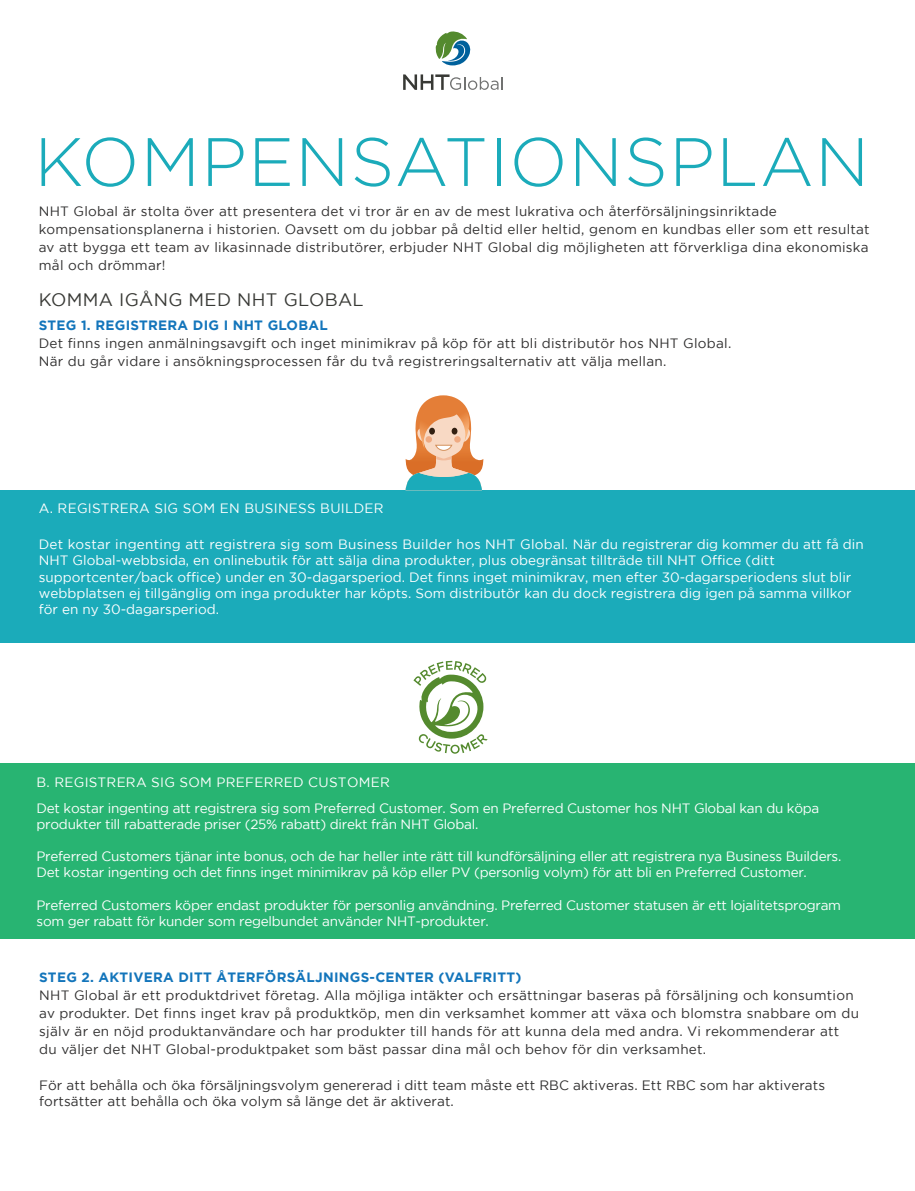
<style>
.page{position:relative;width:915px;height:1191px;background:#fff}
.page>*{position:absolute;margin:0;border:0;box-sizing:border-box;transform-origin:0 0}
.t1{font:300 68.25px "Gotham";letter-spacing:.02em;color:#1babba}
.t2{font:18px "Gotham";letter-spacing:.02em;color:#383935}
.t3{font:13.5px/18px "Gotham";letter-spacing:.02em;color:#2f2e2e}
.t4{font:13.5px/16.2px "Gotham";letter-spacing:-.02em;color:#fff}
.t5{font:13.5px/16.2px "Gotham";color:#fff}
.t6{font:700 13.5px "Gotham";letter-spacing:.02em;color:#1375bb}
.t7{font:13.5px "Gotham";letter-spacing:.02em;color:#fff}
</style>
<div class="page">
<div style="left:0;top:490px;width:914px;height:153px;background:#1babba"></div>
<div style="left:0;top:763px;width:914px;height:176px;background:#28b472"></div>
<svg style="left:405px;top:395px;width:78px;height:95px"></svg>
<svg style="left:413px;top:661px;width:74px;height:92px"></svg>
<svg style="left:435px;top:31px;width:36px;height:35px"></svg>
<svg style="left:403px;top:74px;width:99px;height:16px"></svg>
<h1 class="t1" style="left:34px;top:125px;width:835px">KOMPENSATIONSPLAN</h1>
<p class="t3" style="left:39px;top:202px;width:832px">NHT Global är stolta över att presentera det vi tror är en av de mest lukrativa och återförsäljningsinriktade kompensationsplanerna i historien. Oavsett om du jobbar på deltid eller heltid, genom en kundbas eller som ett resultat av att bygga ett team av likasinnade distributörer, erbjuder NHT Global dig möjligheten att förverkliga dina ekonomiska mål och drömmar!</p>
<h2 class="t2" style="left:39px;top:290px;width:326px">KOMMA IGÅNG MED NHT GLOBAL</h2>
<p class="t6" style="left:39px;top:318px;width:290px">STEG 1. REGISTRERA DIG I NHT GLOBAL</p>
<p class="t3" style="left:39px;top:334px;width:694px">Det finns ingen anmälningsavgift och inget minimikrav på köp för att bli distributör hos NHT Global.<br>När du går vidare i ansökningsprocessen får du två registreringsalternativ att välja mellan.</p>
<p class="t7" style="left:39px;top:501px;width:346px">A. REGISTRERA SIG SOM EN BUSINESS BUILDER</p>
<p class="t5" style="left:39px;top:536px;width:826px">Det kostar ingenting att registrera sig som Business Builder hos NHT Global. När du registrerar dig kommer du att få din NHT Global-webbsida, en onlinebutik för att sälja dina produkter, plus obegränsat tillträde till NHT Office (ditt supportcenter/back office) under en 30-dagarsperiod. Det finns inget minimikrav, men efter 30-dagarsperiodens slut blir webbplatsen ej tillgänglig om inga produkter har köpts. Som distributör kan du dock registrera dig igen på samma villkor för en ny 30-dagarsperiod.</p>
<p class="t4" style="left:37px;top:769px;width:784px;line-height:25.5px">B. REGISTRERA SIG SOM PREFERRED CUSTOMER<br>Det kostar ingenting att registrera sig som Preferred Customer. Som en Preferred Customer hos NHT Global kan du köpa</p>
<p class="t4" style="left:37px;top:815px;width:443px">produkter till rabatterade priser (25% rabatt) direkt från NHT Global.</p>
<p class="t4" style="left:37px;top:848px;width:806px">Preferred Customers tjänar inte bonus, och de har heller inte rätt till kundförsäljning eller att registrera nya Business Builders.<br>Det kostar ingenting och det finns inget minimikrav på köp eller PV (personlig volym) för att bli en Preferred Customer.</p>
<p class="t4" style="left:37px;top:896px;width:805px">Preferred Customers köper endast produkter för personlig användning. Preferred Customer statusen är ett lojalitetsprogram som ger rabatt för kunder som regelbundet använder NHT-produkter.</p>
<p class="t6" style="left:39px;top:969px;width:483px">STEG 2. AKTIVERA DITT ÅTERFÖRSÄLJNINGS-CENTER (VALFRITT)</p>
<p class="t3" style="left:39px;top:986px;width:821px">NHT Global är ett produktdrivet företag. Alla möjliga intäkter och ersättningar baseras på försäljning och konsumtion av produkter. Det finns inget krav på produktköp, men din verksamhet kommer att växa och blomstra snabbare om du själv är en nöjd produktanvändare och har produkter till hands för att kunna dela med andra. Vi rekommenderar att du väljer det NHT Global-produktpaket som bäst passar dina mål och behov för din verksamhet.</p>
<p class="t3" style="left:39px;top:1077px;width:787px;line-height:16.2px">För att behålla och öka försäljningsvolym genererad i ditt team måste ett RBC aktiveras. Ett RBC som har aktiverats fortsätter att behålla och öka volym så länge det är aktiverat.</p>
</div>
